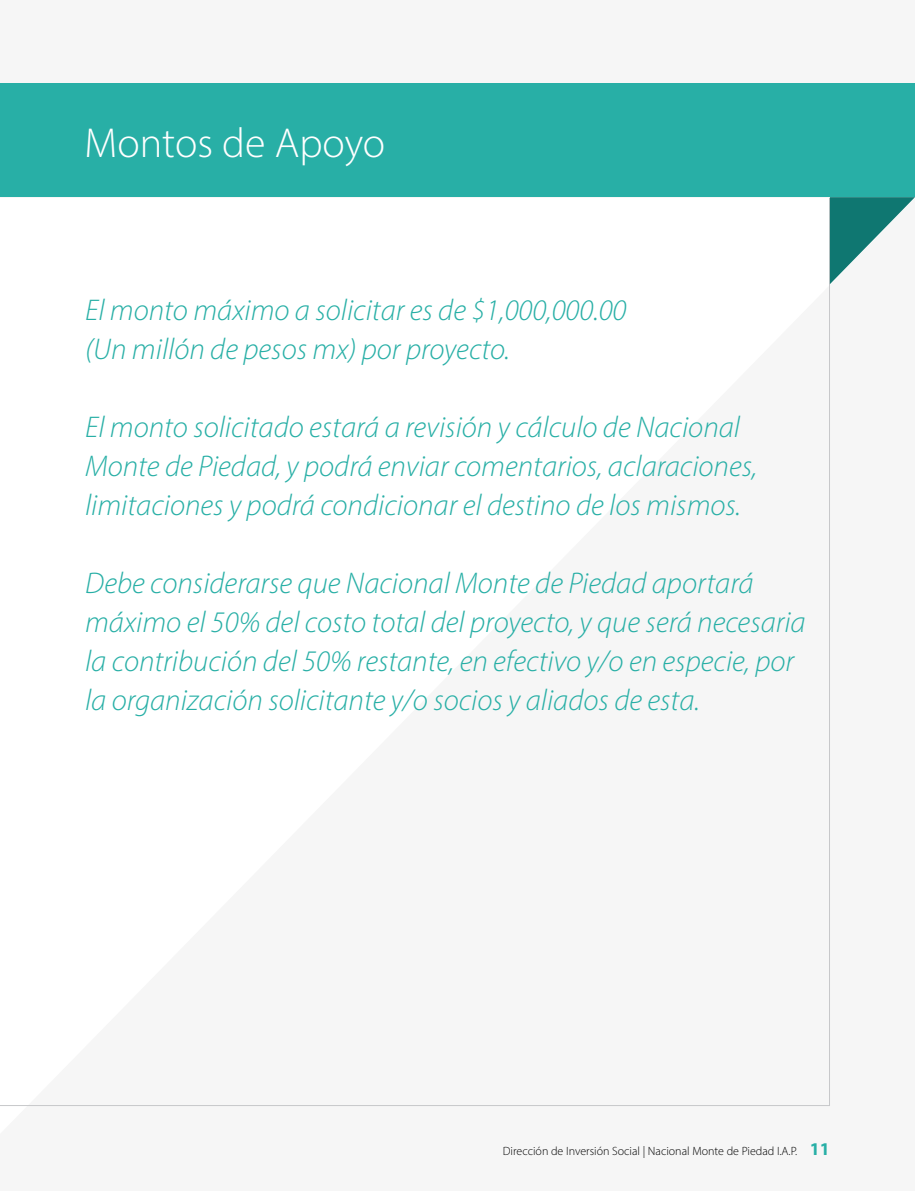
<style>
.page{position:relative;width:915px;height:1191px;background:#fff}
.page>*{position:absolute;margin:0;border:0;box-sizing:border-box;transform-origin:0 0}
.t1{font:300 42px "Myriad Pro";color:#fff}
.t2{font:italic 300 30px/39px "Myriad Pro";color:#28afa6}
.t3{font:300 12px "Myriad Pro";color:#000}
.s1{font-weight:700;font-size:18px;color:#28afa6}
</style>
<div class="page">
<div style="left:0;top:0;width:914px;height:198px;background:#f6f6f6"></div>
<svg style="left:829px;top:197px;width:85px;height:87px"></svg>
<div style="left:0;top:84px;width:914px;height:113px;background:#28afa6"></div>
<h1 class="t1" style="left:84px;top:118px;width:302px">Montos de Apoyo</h1>
<p class="t2" style="left:85px;top:290px;width:542px">El monto máximo a solicitar es de $1,000,000.00 (Un millón de pesos mx) por proyecto.</p>
<p class="t2" style="left:85px;top:407px;width:673px">El monto solicitado estará a revisión y cálculo de Nacional<br>Monte de Piedad, y podrá enviar comentarios, aclaraciones, limitaciones y podrá condicionar el destino de los mismos.</p>
<p class="t2" style="left:85px;top:563px;width:721px">Debe considerarse que Nacional Monte de Piedad aportará máximo el 50% del costo total del proyecto, y que será necesaria la contribución del 50% restante, en efectivo y/o en especie, por la organización solicitante y/o socios y aliados de esta.</p>
<p class="t3" style="left:502px;top:1144px;width:328px">Dirección de Inversión Social | Nacional Monte de Piedad I.A.P. <span class="s1">11</span></p>
</div>
